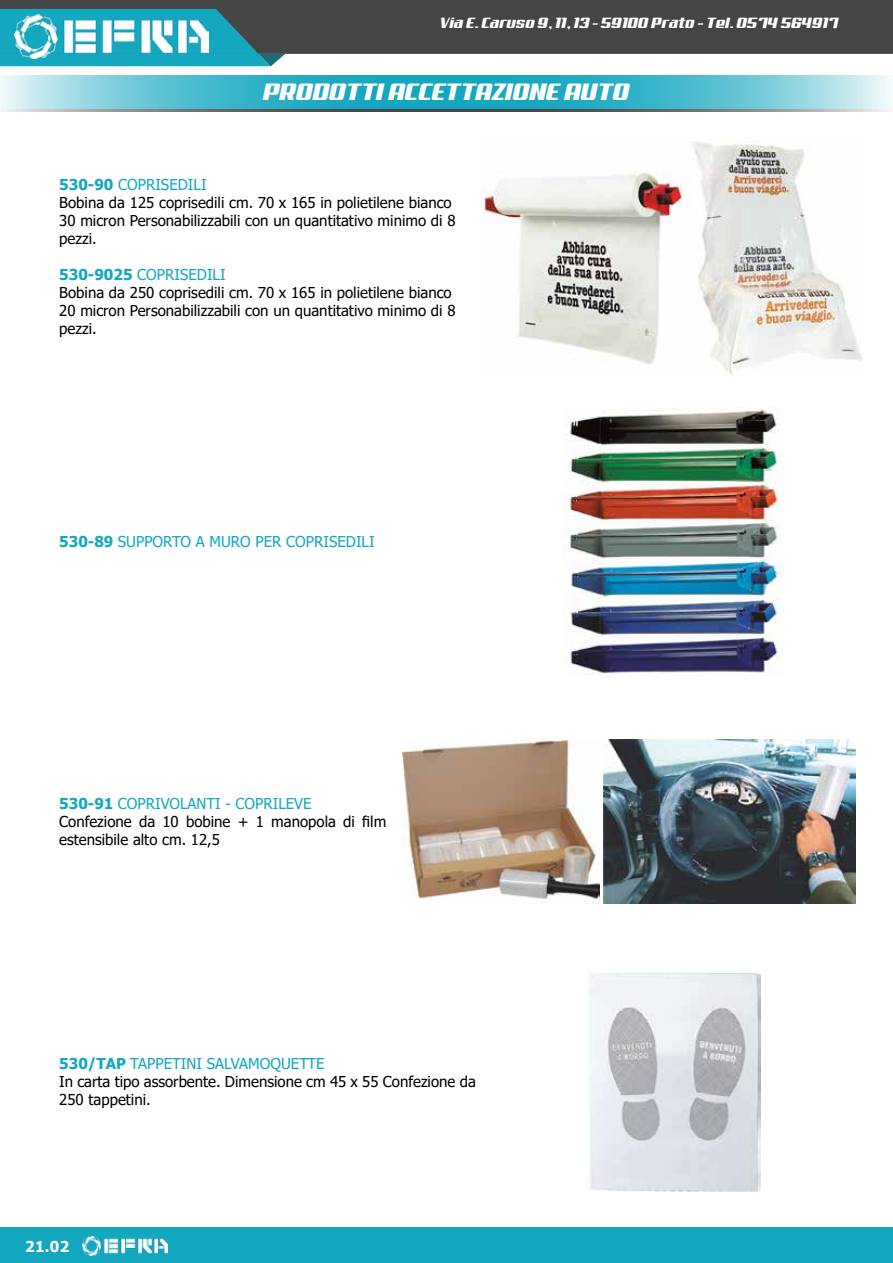
<style>
.page{position:relative;width:893px;height:1263px;background:#fff}
.page>*{position:absolute;margin:0;border:0;box-sizing:border-box;transform-origin:0 0}
.t1{font:24px "Aero";color:#fff}
.t2{font:15px/18px "Tahoma";color:#000}
.t3{font:15px "Aero";color:#fff}
.t4{font:15px "Tahoma";color:#14a7c0}
.t5{font:700 15px "Tahoma";color:#fff}
.s1{font-weight:700;color:#14a7c0}
.s2{color:#14a7c0}
.s3{font-weight:700}
</style>
<div class="page">
<div style="left:0;top:1228px;width:893px;height:35px;background:#14a7c0"></div>
<div style="left:0;top:0;width:893px;height:54px;background:#454545"></div>
<svg style="left:0;top:9px;width:285px;height:57px;background:#248c9d"></svg>
<img style="left:14px;top:15px;width:195px;height:43px">
<img style="left:82px;top:1236px;width:86px;height:19px">
<img style="left:483px;top:141px;width:380px;height:235px">
<img style="left:563px;top:408px;width:221px;height:267px">
<img style="left:402px;top:741px;width:197px;height:163px">
<img style="left:604px;top:739px;width:251px;height:165px">
<img style="left:589px;top:972px;width:172px;height:220px">
<hr style="left:0;top:109px;width:893px;height:3px;background:#454545">
<svg style="left:0;top:75px;width:890px;height:34px;background:#54bfd1"></svg>
<p class="t3" style="left:440px;top:14px;width:400px">Via E. Caruso 9, 11, 13 - 59100 Prato - Tel. 0574 564917</p>
<h1 class="t1" style="left:263px;top:78px;width:368px">PRODOTTI ACCETTAZIONE AUTO</h1>
<p class="t2" style="left:59px;top:177px;width:398px"><span class="s1">530-90</span> <span class="s2">COPRISEDILI<br></span>Bobina da 125 coprisedili cm. 70 x 165 in polietilene bianco 30 micron Personabilizzabili con un quantitativo minimo di 8 pezzi.</p>
<p class="t2" style="left:59px;top:267px;width:398px"><span class="s1">530-9025</span> <span class="s2">COPRISEDILI<br></span>Bobina da 250 coprisedili cm. 70 x 165 in polietilene bianco 20 micron Personabilizzabili con un quantitativo minimo di 8 pezzi.</p>
<p class="t4" style="left:59px;top:532px;width:317px"><span class="s3">530-89</span> SUPPORTO A MURO PER COPRISEDILI</p>
<p class="t2" style="left:59px;top:796px;width:329px"><span class="s1">530-91</span> <span class="s2">COPRIVOLANTI - COPRILEVE<br></span>Confezione da 10 bobine + 1 manopola di film estensibile alto cm. 12,5</p>
<p class="t2" style="left:59px;top:1056px;width:418px"><span class="s1">530/TAP</span> <span class="s2">TAPPETINI SALVAMOQUETTE<br></span>In carta tipo assorbente. Dimensione cm 45 x 55 Confezione da<br>250 tappetini.</p>
<p class="t5" style="left:25px;top:1236px;width:46px">21.02</p>
</div>
